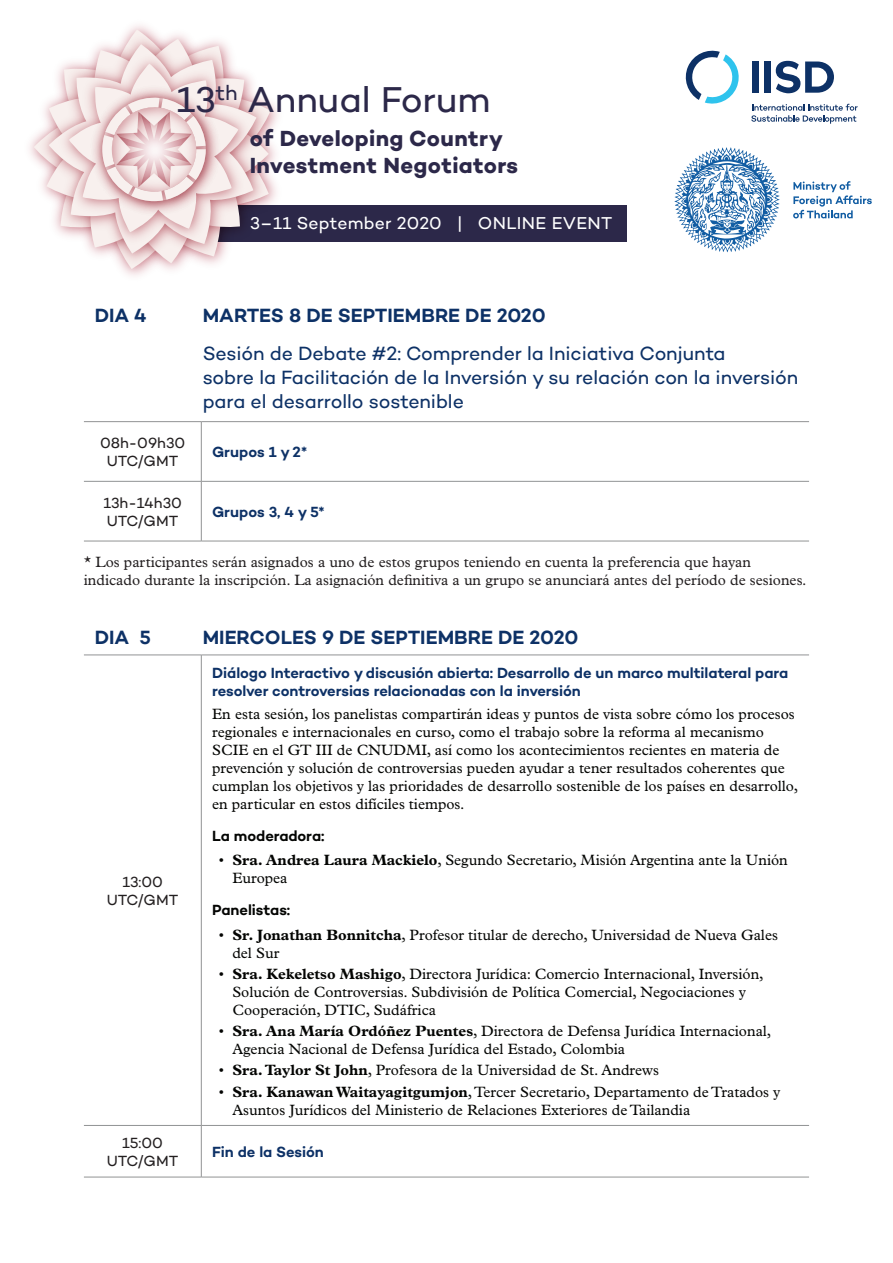
<style>
.page{position:relative;width:893px;height:1263px;background:#fff}
.page>*{position:absolute;margin:0;border:0;box-sizing:border-box;transform-origin:0 0}
.t1{font:36.6px "Campton";color:#2c2849}
.t2{font:700 22.2px/26.7px "Campton";letter-spacing:.015em;color:#2c2849}
.Table_body_text{font:19.5px/24px "Campton";letter-spacing:-.005em;color:#0d3166}
.Table_H1{font:600 19.5px "Campton";color:#0d3166}
.t3{font:17.55px "Campton";letter-spacing:.015em;color:#fff}
.Table_bullet_points{font:15px/18px "Plantin MT Pro";color:#040503}
.Table_body_text-2{font:15px/18px "Plantin MT Pro";color:#040503}
.t4{font:15px/18px "Plantin MT Pro";color:#231f20}
.Table_H2{font:600 15px/18px "Campton";letter-spacing:-.005em;color:#0d3166}
.Table_body_text-3{font:15px/18px "Campton";letter-spacing:-.005em;color:#231f20;text-align:center}
.Table_body_text-4{font:600 15px "Campton";letter-spacing:-.005em;color:#040503}
.s1{font-weight:700}
</style>
<div class="page">
<div style="left:202px;top:205px;width:425px;height:36px;background:#2c2849"></div>
<img style="left:33px;top:28px;width:242px;height:244px">
<svg style="left:49px;top:44px;width:207px;height:210px;background:#e9d5d6"></svg>
<svg style="left:686px;top:51px;width:53px;height:53px"></svg>
<svg style="left:751px;top:104px;width:107px;height:20px"></svg>
<div style="left:752px;top:62px;width:7px;height:31px;background:#0d3166"></div>
<div style="left:764px;top:62px;width:7px;height:31px;background:#0d3166"></div>
<svg style="left:776px;top:61px;width:58px;height:32px"></svg>
<svg style="left:675px;top:147px;width:104px;height:105px"></svg>
<svg style="left:793px;top:181px;width:79px;height:37px"></svg>
<hr style="left:84px;top:421px;width:117px;height:1px;background:#919394">
<hr style="left:201px;top:421px;width:608px;height:1px;background:#919394">
<hr style="left:201px;top:422px;width:1px;height:59px;background:#919394">
<hr style="left:84px;top:481px;width:117px;height:1px;background:#919394">
<hr style="left:201px;top:481px;width:608px;height:1px;background:#919394">
<hr style="left:201px;top:481px;width:1px;height:60px;background:#919394">
<hr style="left:84px;top:541px;width:117px;height:1px;background:#919394">
<hr style="left:201px;top:541px;width:608px;height:1px;background:#919394">
<hr style="left:84px;top:655px;width:117px;height:1px;background:#919394">
<hr style="left:201px;top:655px;width:608px;height:1px;background:#919394">
<hr style="left:201px;top:655px;width:1px;height:470px;background:#919394">
<hr style="left:84px;top:1125px;width:117px;height:1px;background:#919394">
<hr style="left:201px;top:1125px;width:608px;height:1px;background:#919394">
<hr style="left:201px;top:1125px;width:1px;height:52px;background:#919394">
<hr style="left:84px;top:1177px;width:117px;height:1px;background:#919394">
<hr style="left:201px;top:1177px;width:608px;height:1px;background:#919394">
<h1 class="t1" style="left:177px;top:77px;width:316px">13<sup>th</sup> Annual Forum</h1>
<h2 class="t2" style="left:250px;top:125px;width:270px">of Developing Country<br>Investment Negotiators</h2>
<p class="t3" style="left:250px;top:212px;width:364px">3–11 September 2020 | ONLINE EVENT</p>
<p class="Table_H1" style="left:95px;top:303px;width:54px">DIA 4</p>
<p class="Table_H1" style="left:203px;top:303px;width:345px">MARTES 8 DE SEPTIEMBRE DE 2020</p>
<p class="Table_body_text" style="left:203px;top:340px;width:597px">Sesión de Debate #2: Comprender la Iniciativa Conjunta<br>sobre la Facilitación de la Inversión y su relación con la inversión para el desarrollo sostenible</p>
<p class="Table_body_text-3" style="left:100px;top:434px;width:87px">08h-09h30<br>UTC/GMT</p>
<p class="Table_H2" style="left:212px;top:443px;width:97px">Grupos 1 y 2*</p>
<p class="Table_body_text-3" style="left:103px;top:494px;width:80px;text-align:left">13h-14h30<br>UTC/GMT</p>
<p class="Table_H2" style="left:212px;top:503px;width:114px">Grupos 3, 4 y 5*</p>
<p class="t4" style="left:84px;top:553px;width:724px">* Los participantes serán asignados a uno de estos grupos teniendo en cuenta la preferencia que hayan indicado durante la inscripción. La asignación definitiva a un grupo se anunciará antes del período de sesiones.</p>
<p class="Table_H1" style="left:95px;top:625px;width:58px">DIA 5</p>
<p class="Table_H1" style="left:203px;top:625px;width:377px">MIERCOLES 9 DE SEPTIEMBRE DE 2020</p>
<p class="Table_body_text-3" style="left:122px;top:873px;width:42px">13:00</p>
<p class="Table_body_text-3" style="left:107px;top:891px;width:73px">UTC/GMT</p>
<p class="Table_H2" style="left:212px;top:663px;width:578px">Diálogo Interactivo y discusión abierta: Desarrollo de un marco multilateral para resolver controversias relacionadas con la inversión</p>
<p class="Table_body_text-2" style="left:212px;top:705px;width:588px">En esta sesión, los panelistas compartirán ideas y puntos de vista sobre cómo los procesos regionales e internacionales en curso, como el trabajo sobre la reforma al mecanismo SCIE en el GT III de CNUDMI, así como los acontecimientos recientes en materia de prevención y solución de controversias pueden ayudar a tener resultados coherentes que cumplan los objetivos y las prioridades de desarrollo sostenible de los países en desarrollo, en particular en estos difíciles tiempos.</p>
<p class="Table_body_text-4" style="left:212px;top:826px;width:114px">La moderadora:</p>
<p class="Table_bullet_points" style="left:232px;top:851px;width:557px;text-indent:-14px">• <span class="s1">Sra. Andrea Laura Mackielo</span>, Segundo Secretario, Misión Argentina ante la Unión<br>Europea</p>
<p class="Table_body_text-4" style="left:212px;top:900px;width:80px">Panelistas:</p>
<p class="Table_bullet_points" style="left:232px;top:926px;width:547px;text-indent:-14px">• <span class="s1">Sr. Jonathan Bonnitcha</span>, Profesor titular de derecho, Universidad de Nueva Gales del Sur</p>
<p class="Table_bullet_points" style="left:232px;top:965px;width:533px;text-indent:-14px">• <span class="s1">Sra. Kekeletso Mashigo</span>, Directora Jurídica: Comercio Internacional, Inversión,<br>Solución de Controversias. Subdivisión de Política Comercial, Negociaciones y<br>Cooperación, DTIC, Sudáfrica</p>
<p class="Table_bullet_points" style="left:232px;top:1022px;width:540px;text-indent:-14px">• <span class="s1">Sra. Ana María Ordóñez Puentes</span>, Directora de Defensa Jurídica Internacional,<br>Agencia Nacional de Defensa Jurídica del Estado, Colombia</p>
<p class="Table_bullet_points" style="left:219px;top:1061px;width:442px">• <span class="s1">Sra. Taylor St John</span>, Profesora de la Universidad de St. Andrews</p>
<p class="Table_bullet_points" style="left:232px;top:1083px;width:549px;text-indent:-14px">• <span class="s1">Sra. Kanawan Waitayagitgumjon</span>, Tercer Secretario, Departamento de Tratados y<br>Asuntos Jurídicos del Ministerio de Relaciones Exteriores de Tailandia</p>
<p class="Table_body_text-3" style="left:107px;top:1134px;width:73px">15:00<br>UTC/GMT</p>
<p class="Table_H2" style="left:212px;top:1143px;width:113px">Fin de la Sesión</p>
</div>
